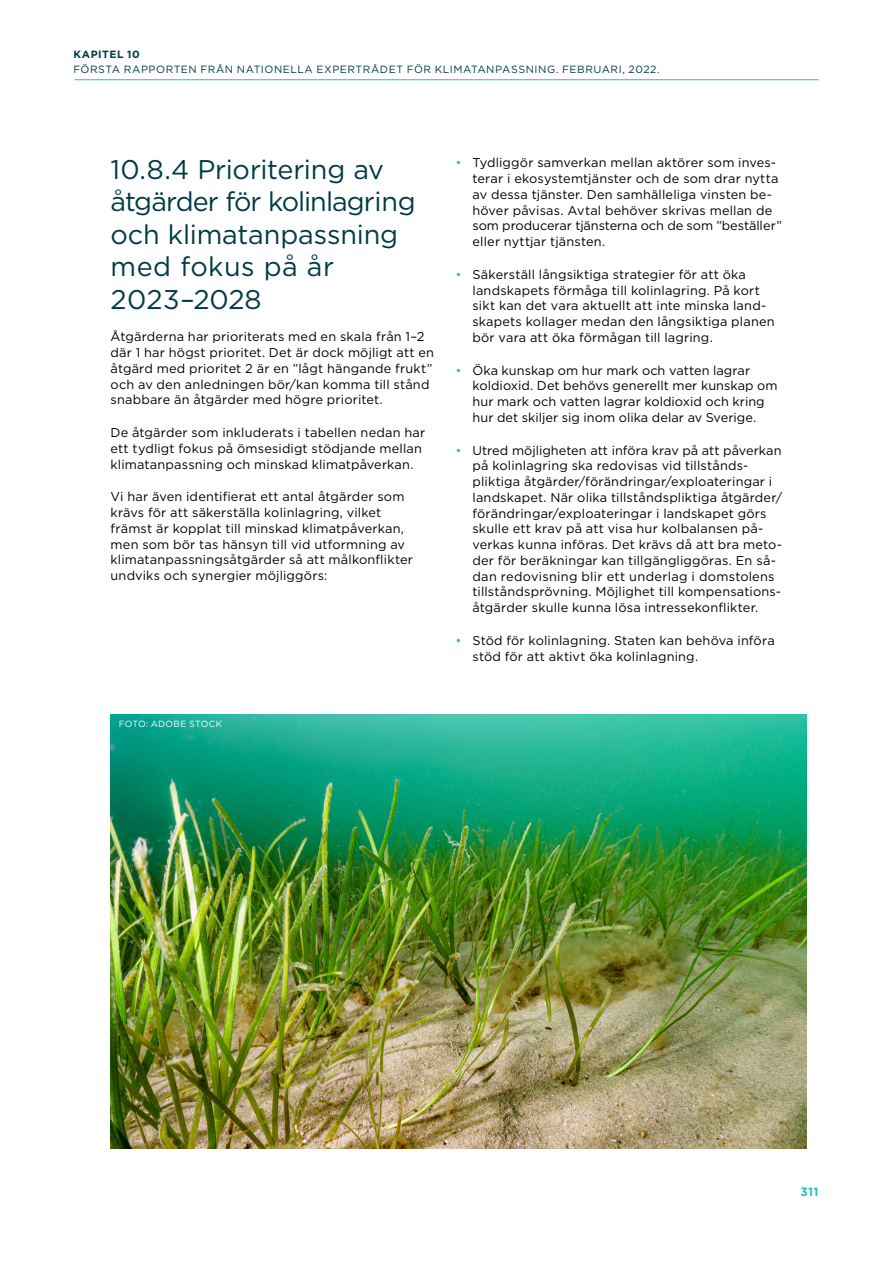
<style>
.page{position:relative;width:893px;height:1263px;background:#fff}
.page>*{position:absolute;margin:0;border:0;box-sizing:border-box;transform-origin:0 0}
.t1{font:27px/32.4px "Gotham";letter-spacing:-.01em;color:#003b46}
.t2{font:12.75px/15.8px "Gotham";letter-spacing:.01em;color:#000}
.t3{font:700 12px "Gotham";color:#29c0bc}
.t4{font:10.5px "Gotham";letter-spacing:.05em;color:#003b46}
.t5{font:700 10.5px "Gotham";letter-spacing:.05em;color:#003b46}
.t6{font:9px "Gotham";letter-spacing:.03em;color:#fff}
.s1{color:#29c0bc}
</style>
<div class="page">
<hr style="left:74px;top:79px;width:745px;height:1px;background:#29c0bc">
<img style="left:111px;top:714px;width:696px;height:434px">
<p class="t5" style="left:73px;top:47px;width:68px">KAPITEL 10</p>
<p class="t4" style="left:73px;top:63px;width:588px">FÖRSTA RAPPORTEN FRÅN NATIONELLA EXPERTRÅDET FÖR KLIMATANPASSNING. FEBRUARI, 2022.</p>
<h1 class="t1" style="left:111px;top:153px;width:307px">10.8.4 Prioritering av åtgärder för kolinlagring och klimatanpassning med fokus på år<br>2023–2028</h1>
<p class="t2" style="left:111px;top:329px;width:325px">Åtgärderna har prioriterats med en skala från 1–2 där 1 har högst prioritet. Det är dock möjligt att en åtgärd med prioritet 2 är en ”lågt hängande frukt” och av den anledningen bör/kan komma till stånd snabbare än åtgärder med högre prioritet.</p>
<p class="t2" style="left:111px;top:424px;width:316px">De åtgärder som inkluderats i tabellen nedan har ett tydligt fokus på ömsesidigt stödjande mellan klimatanpassning och minskad klimatpåverkan.</p>
<p class="t2" style="left:111px;top:489px;width:304px">Vi har även identifierat ett antal åtgärder som krävs för att säkerställa kolinlagring, vilket främst är kopplat till minskad klimatpåverkan, men som bör tas hänsyn till vid utformning av klimatanpassningsåtgärder så att målkonflikter undviks och synergier möjliggörs:</p>
<p class="t6" style="left:119px;top:718px;width:105px">FOTO: ADOBE STOCK</p>
<p class="t2" style="left:472px;top:155px;width:311px;text-indent:-17px"><span class="s1">•</span> Tydliggör samverkan mellan aktörer som inves&shy;terar i ekosystemtjänster och de som drar nytta av dessa tjänster. Den samhälleliga vinsten be&shy;höver påvisas. Avtal behöver skrivas mellan de som producerar tjänsterna och de som ”beställer” eller nyttjar tjänsten.</p>
<p class="t2" style="left:472px;top:266px;width:304px;text-indent:-17px"><span class="s1">•</span> Säkerställ långsiktiga strategier för att öka landskapets förmåga till kolinlagring. På kort sikt kan det vara aktuellt att inte minska land&shy;skapets kollager medan den långsiktiga planen bör vara att öka förmågan till lagring.</p>
<p class="t2" style="left:472px;top:362px;width:307px;text-indent:-17px"><span class="s1">•</span> Öka kunskap om hur mark och vatten lagrar koldioxid. Det behövs generellt mer kunskap om hur mark och vatten lagrar koldioxid och kring hur det skiljer sig inom olika delar av Sverige.</p>
<p class="t2" style="left:472px;top:442px;width:311px;text-indent:-17px"><span class="s1">•</span> Utred möjligheten att införa krav på att påverkan på kolinlagring ska redovisas vid tillstånds&shy;pliktiga åtgärder/förändringar/exploateringar i landskapet. När olika tillståndspliktiga åtgärder/ förändringar/exploateringar i landskapet görs skulle ett krav på att visa hur kolbalansen på&shy;verkas kunna införas. Det krävs då att bra meto&shy;der för beräkningar kan tillgängliggöras. En så&shy;dan redovisning blir ett underlag i domstolens tillståndsprövning. Möjlighet till kompensations&shy;åtgärder skulle kunna lösa intressekonflikter.</p>
<p class="t2" style="left:472px;top:632px;width:304px;text-indent:-17px"><span class="s1">•</span> Stöd för kolinlagning. Staten kan behöva införa stöd för att aktivt öka kolinlagning.</p>
<p class="t3" style="left:800px;top:1184px;width:20px">311</p>
</div>
